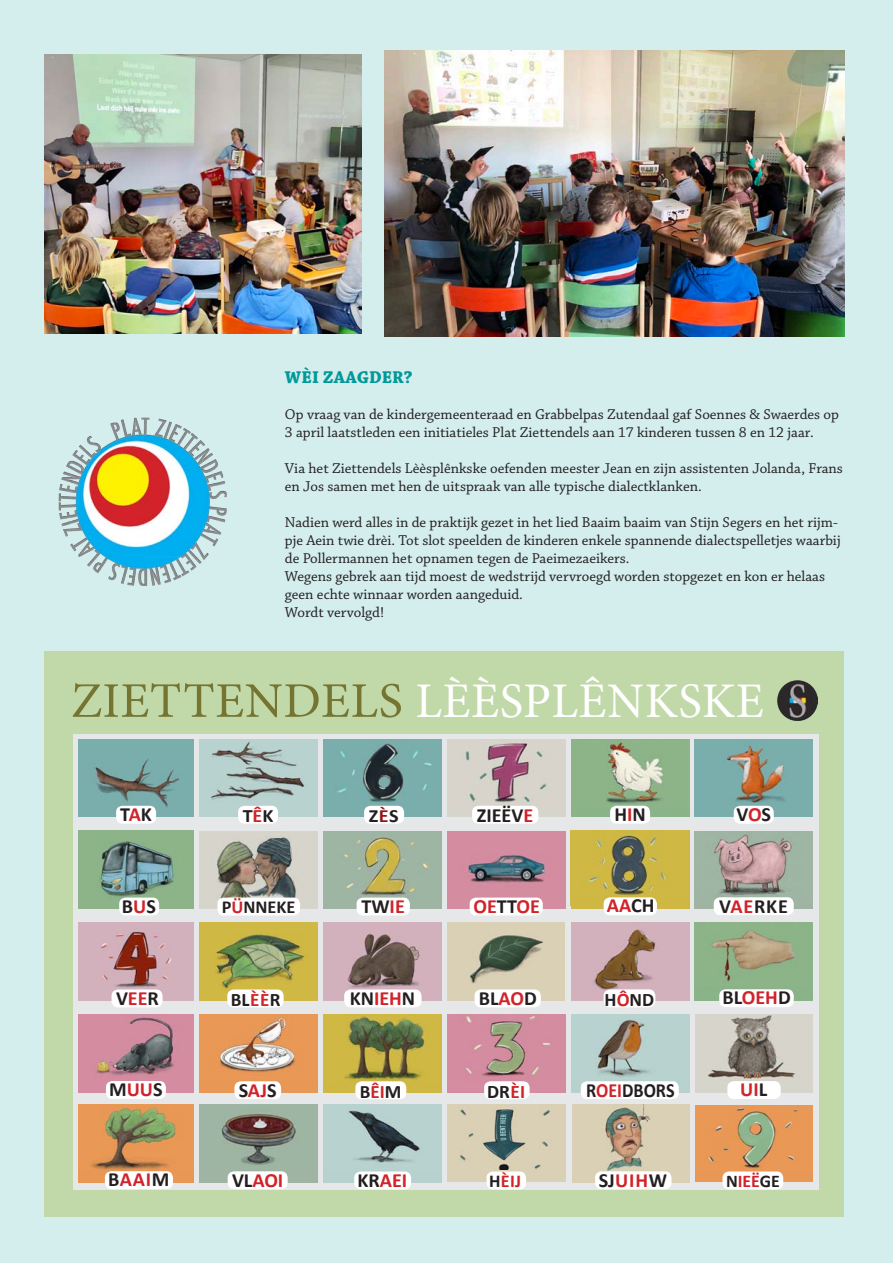
<style>
.page{position:relative;width:893px;height:1263px;background:#d4eded}
.page>*{position:absolute;margin:0;border:0;box-sizing:border-box;transform-origin:0 0}
.t1{font:49.8px "Minion Pro";letter-spacing:.01em;color:#fff}
.t2{font:700 20.1px "Calibri";color:#231f20}
.t3{font:700 20.1px "Calibri";color:#d1232a}
.t4{font:700 20.1px "Calibri";color:#231f20;scale:.9 1}
.t5{font:700 19.2px "Calibri";color:#231f20}
.t6{font:700 19.05px "Calibri";color:#231f20}
.t7{font:700 18.9px "Calibri";color:#231f20;scale:1.06 1}
.t8{font:700 18.75px "Calibri";color:#231f20;scale:1.08 1}
.t9{font:700 18.3px "Calibri";color:#231f20}
.t10{font:700 18.15px "Calibri";color:#d1232a}
.t11{font:700 18px "Chaparral Pro";letter-spacing:.005em;color:#019898}
.t12{font:700 17.85px "Calibri";color:#231f20}
.t13{font:15px/18px "Chaparral Pro";color:#231f20}
.s1{color:#757531}
.s2{color:#d1232a}
.s3{color:#931619}
.s4{color:#231f20}
</style>
<div class="page">
<img style="left:385px;top:51px;width:459px;height:286px">
<img style="left:45px;top:55px;width:317px;height:278px">
<div style="left:45px;top:651px;width:799px;height:566px;background:#c1d8a9"></div>
<svg style="left:73px;top:734px;width:745px;height:455px;background:#dfdfdd"></svg>
<img style="left:777px;top:680px;width:40px;height:40px">
<img style="left:79px;top:739px;width:115px;height:78px">
<img style="left:200px;top:739px;width:118px;height:78px">
<img style="left:324px;top:739px;width:118px;height:68px">
<div style="left:116px;top:806px;width:40px;height:18px;background:#fff;border-radius:6px"></div>
<div style="left:238px;top:806px;width:40px;height:18px;background:#fff;border-radius:6px"></div>
<img style="left:447px;top:739px;width:118px;height:78px">
<div style="left:472px;top:806px;width:66px;height:18px;background:#fff;border-radius:6px"></div>
<img style="left:324px;top:807px;width:118px;height:10px">
<div style="left:364px;top:806px;width:40px;height:18px;background:#fff;border-radius:6px"></div>
<img style="left:571px;top:739px;width:118px;height:78px">
<div style="left:610px;top:806px;width:40px;height:18px;background:#fff;border-radius:6px"></div>
<img style="left:324px;top:831px;width:117px;height:77px">
<div style="left:357px;top:897px;width:53px;height:18px;background:#fff;border-radius:6px"></div>
<img style="left:695px;top:739px;width:118px;height:78px">
<div style="left:734px;top:806px;width:40px;height:18px;background:#fff;border-radius:6px"></div>
<img style="left:571px;top:923px;width:118px;height:68px">
<img style="left:571px;top:991px;width:118px;height:9px">
<div style="left:604px;top:989px;width:51px;height:18px;background:#fff;border-radius:6px"></div>
<img style="left:79px;top:831px;width:115px;height:77px">
<div style="left:119px;top:897px;width:40px;height:18px;background:#fff;border-radius:6px"></div>
<img style="left:200px;top:831px;width:118px;height:77px">
<div style="left:217px;top:897px;width:83px;height:18px;background:#fff;border-radius:6px"></div>
<img style="left:571px;top:831px;width:118px;height:67px">
<img style="left:571px;top:898px;width:118px;height:10px">
<div style="left:604px;top:897px;width:53px;height:18px;background:#fff;border-radius:6px"></div>
<img style="left:695px;top:831px;width:118px;height:67px">
<img style="left:695px;top:898px;width:118px;height:10px">
<div style="left:714px;top:897px;width:80px;height:18px;background:#fff;border-radius:6px"></div>
<img style="left:79px;top:923px;width:115px;height:68px">
<img style="left:79px;top:991px;width:115px;height:9px">
<div style="left:112px;top:989px;width:51px;height:18px;background:#fff;border-radius:6px"></div>
<img style="left:200px;top:923px;width:118px;height:77px">
<div style="left:227px;top:989px;width:57px;height:18px;background:#fff;border-radius:6px"></div>
<img style="left:323px;top:923px;width:119px;height:77px">
<div style="left:344px;top:989px;width:77px;height:18px;background:#fff;border-radius:6px"></div>
<img style="left:448px;top:923px;width:117px;height:77px">
<div style="left:475px;top:989px;width:66px;height:18px;background:#fff;border-radius:6px"></div>
<img style="left:695px;top:923px;width:118px;height:64px">
<div style="left:719px;top:989px;width:75px;height:18px;background:#fff;border-radius:6px"></div>
<img style="left:79px;top:1015px;width:115px;height:68px">
<div style="left:106px;top:1081px;width:60px;height:18px;background:#fff;border-radius:6px"></div>
<img style="left:199px;top:1015px;width:119px;height:65px">
<img style="left:199px;top:1080px;width:119px;height:12px">
<div style="left:234px;top:1081px;width:47px;height:18px;background:#fff;border-radius:6px"></div>
<img style="left:323px;top:1015px;width:118px;height:68px">
<img style="left:323px;top:1083px;width:118px;height:9px">
<div style="left:355px;top:1081px;width:51px;height:18px;background:#fff;border-radius:6px"></div>
<img style="left:448px;top:1015px;width:117px;height:66px">
<div style="left:484px;top:1081px;width:46px;height:18px;background:#fff;border-radius:6px"></div>
<img style="left:571px;top:1015px;width:118px;height:66px">
<img style="left:571px;top:1081px;width:118px;height:11px">
<div style="left:581px;top:1081px;width:98px;height:18px;background:#fff;border-radius:6px"></div>
<img style="left:695px;top:1015px;width:118px;height:69px">
<div style="left:727px;top:1081px;width:54px;height:18px;background:#fff;border-radius:6px"></div>
<img style="left:200px;top:1105px;width:117px;height:65px">
<img style="left:200px;top:1170px;width:117px;height:12px">
<div style="left:228px;top:1171px;width:60px;height:18px;background:#fff;border-radius:6px"></div>
<img style="left:323px;top:1105px;width:119px;height:65px">
<div style="left:354px;top:1171px;width:57px;height:18px;background:#fff;border-radius:6px"></div>
<img style="left:447px;top:1105px;width:118px;height:65px">
<img style="left:447px;top:1170px;width:118px;height:12px">
<div style="left:487px;top:1171px;width:39px;height:18px;background:#fff;border-radius:6px"></div>
<img style="left:79px;top:1105px;width:115px;height:66px">
<img style="left:79px;top:1171px;width:115px;height:11px">
<div style="left:105px;top:1171px;width:68px;height:18px;background:#fff;border-radius:6px"></div>
<img style="left:695px;top:1105px;width:118px;height:67px">
<img style="left:695px;top:1172px;width:118px;height:10px">
<div style="left:722px;top:1171px;width:61px;height:18px;background:#fff;border-radius:6px"></div>
<img style="left:572px;top:1105px;width:117px;height:69px">
<img style="left:572px;top:1174px;width:117px;height:8px">
<div style="left:595px;top:1171px;width:76px;height:18px;background:#fff;border-radius:6px"></div>
<img style="left:447px;top:831px;width:118px;height:78px">
<div style="left:470px;top:897px;width:73px;height:18px;background:#fff;border-radius:6px"></div>
<img style="left:58px;top:417px;width:169px;height:169px">
<p class="t11" style="left:285px;top:367px;width:129px">WÈI ZAAGDER?</p>
<p class="t13" style="left:285px;top:406px;width:555px">Op vraag van de kindergemeenteraad en Grabbelpas Zutendaal gaf Soennes &amp; Swaerdes op<br>3 april laatstleden een initiatieles Plat Ziettendels aan 17 kinderen tussen 8 en 12 jaar.</p>
<p class="t13" style="left:285px;top:460px;width:560px">Via het Ziettendels Lèèsplênkske oefenden meester Jean en zijn assistenten Jolanda, Frans en Jos samen met hen de uitspraak van alle typische dialectklanken.</p>
<p class="t13" style="left:285px;top:514px;width:557px">Nadien werd alles in de praktijk gezet in het lied Baaim baaim van Stijn Segers en het rijm&shy;pje Aein twie drèi. Tot slot speelden de kinderen enkele spannende dialectspelletjes waarbij de Pollermannen het opnamen tegen de Paeimezaeikers.</p>
<p class="t13" style="left:285px;top:568px;width:542px">Wegens gebrek aan tijd moest de wedstrijd vervroegd worden stopgezet en kon er helaas geen echte winnaar worden aangeduid.</p>
<p class="t13" style="left:285px;top:604px;width:101px">Wordt vervolgd!</p>
<p class="t1" style="left:71px;top:667px;width:694px"><span class="s1">ZIETTENDELS</span> LÈÈSPLÊNKSKE</p>
<p class="t2" style="left:120px;top:802px;width:33px">T<span class="s2">A</span>K</p>
<p class="t7" style="left:243px;top:804px;width:31px">T<span class="s2">Ê</span>K</p>
<p class="t8" style="left:369px;top:804px;width:29px">Z<span class="s3">È</span>S</p>
<p class="t2" style="left:477px;top:803px;width:58px">ZIEËV<span class="s2">E</span></p>
<p class="t2" style="left:614px;top:802px;width:33px">H<span class="s2">I</span>N</p>
<p class="t2" style="left:736px;top:802px;width:36px">V<span class="s2">O</span>S</p>
<p class="t2" style="left:122px;top:894px;width:35px">B<span class="s2">U</span>S</p>
<p class="t9" style="left:222px;top:896px;width:75px">P<span class="s2">Ü</span>NNEKE</p>
<p class="t3" style="left:607px;top:893px;width:49px">AA<span class="s4">CH</span></p>
<p class="t2" style="left:719px;top:894px;width:70px">V<span class="s2">AE</span>RKE</p>
<p class="t3" style="left:473px;top:894px;width:68px">OE<span class="s4">TT</span>OE</p>
<p class="t2" style="left:361px;top:894px;width:45px">TW<span class="s2">IE</span></p>
<p class="t2" style="left:116px;top:986px;width:44px">V<span class="s2">EE</span>R</p>
<p class="t6" style="left:231px;top:988px;width:51px">BL<span class="s2">ÈÈ</span>R</p>
<p class="t2" style="left:350px;top:985px;width:67px">KN<span class="s2">IEH</span>N</p>
<p class="t2" style="left:479px;top:986px;width:60px">BL<span class="s2">AO</span>D</p>
<p class="t2" style="left:722px;top:985px;width:70px">BL<span class="s2">OEH</span>D</p>
<p class="t6" style="left:605px;top:988px;width:51px">H<span class="s2">Ô</span>ND</p>
<p class="t2" style="left:109px;top:1077px;width:55px">M<span class="s2">UU</span>S</p>
<p class="t2" style="left:239px;top:1077px;width:39px">S<span class="s2">AJ</span>S</p>
<p class="t6" style="left:360px;top:1080px;width:43px">B<span class="s2">ÊI</span>M</p>
<p class="t5" style="left:487px;top:1079px;width:40px">DR<span class="s2">ÈI</span></p>
<p class="t4" style="left:586px;top:1077px;width:100px">R<span class="s2">OEI</span>DBORS</p>
<p class="t3" style="left:740px;top:1077px;width:29px">UI<span class="s4">L</span></p>
<p class="t3" style="left:108px;top:1167px;width:63px"><span class="s4">B</span>AAI<span class="s4">M</span></p>
<p class="t3" style="left:232px;top:1167px;width:53px"><span class="s4">VL</span>AOI</p>
<p class="t3" style="left:357px;top:1167px;width:51px"><span class="s4">KR</span>AEI</p>
<p class="t10" style="left:489px;top:1170px;width:33px"><span class="s4">H</span>ÈIJ</p>
<p class="t2" style="left:599px;top:1167px;width:70px">SJ<span class="s2">UIH</span>W</p>
<p class="t12" style="left:726px;top:1170px;width:55px">N<span class="s2">IEË</span>GE</p>
</div>
